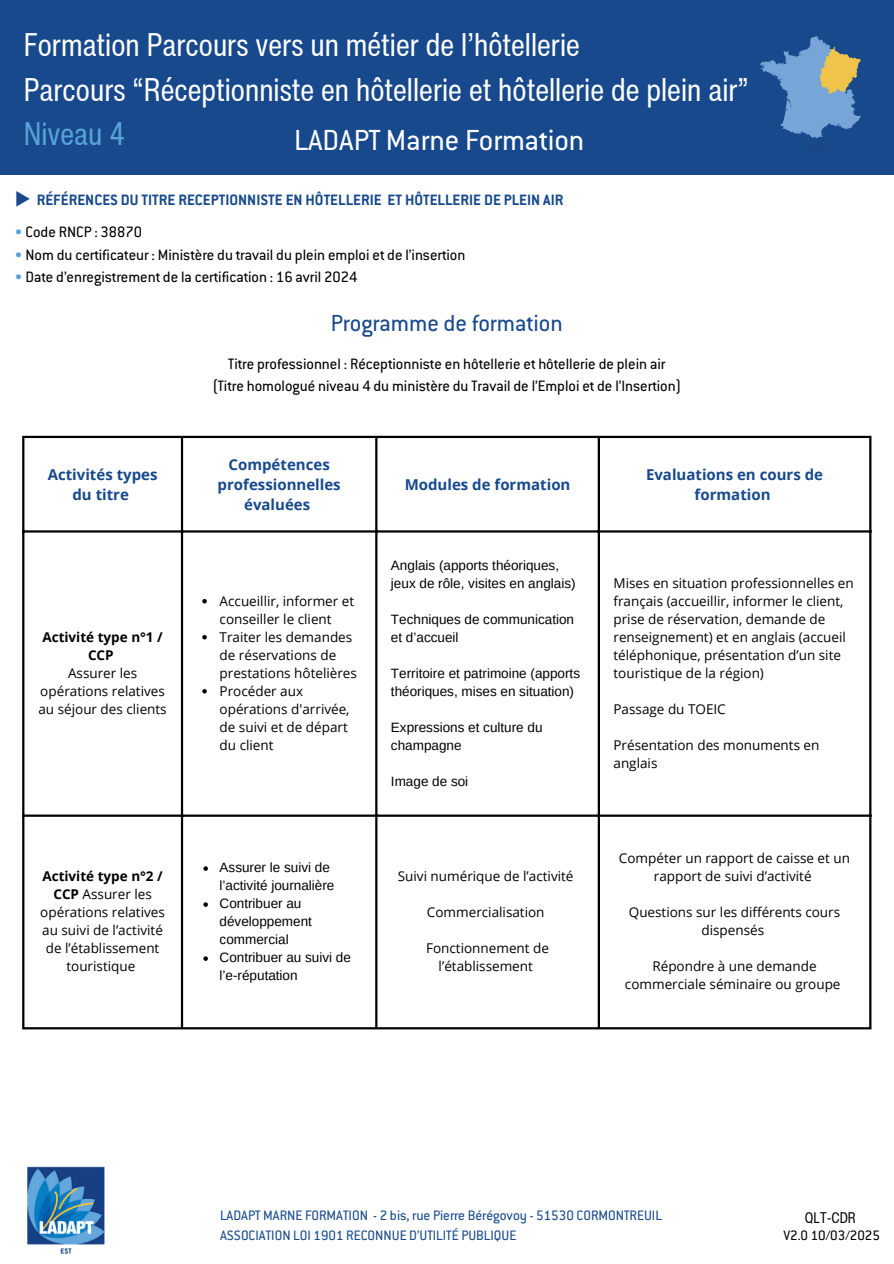
<style>
.page{position:relative;width:894px;height:1264px;background:#fff}
.page>*{position:absolute;margin:0;border:0;box-sizing:border-box;transform-origin:0 0}
.t1{font:condensed 31.95px/44.4px "Helvetica Now Text";color:#fff}
.t2{font:31.95px "Conduit ITC Std";color:#fff}
.t3{font:25.5px "Conduit ITC Std";color:#17498c}
.t4{font:16.5px "Conduit ITC Std";color:#000}
.t5{font:700 16.5px "Conduit ITC Std";color:#17498c}
.t6{font:15px "Conduit ITC Std";color:#17498c}
.t7{font:700 15px/20.2px "Open Sans";color:#17498c;text-align:center}
.t8{font:15px "Conduit ITC Std";color:#000}
.t9{font:condensed 15px "Helvetica Now Text";color:#000}
.t10{font:13.5px/18px "Open Sans";color:#000;text-align:center}
.t11{font:13.5px/18px "Arimo";color:#000}
.t12{font:700 13.5px/18px "Open Sans";color:#000;text-align:center}
.s1{color:#58a3da}
.s2{font-family:"Noto Sans CJ Ksc"}
.s3{font-weight:700}
</style>
<div class="page">
<img style="left:27px;top:1166px;width:78px;height:88px">
<div style="left:0;top:0;width:893px;height:175px;background:#17498c"></div>
<svg style="left:202px;top:599px;width:5px;height:4px"></svg>
<svg style="left:202px;top:635px;width:5px;height:4px"></svg>
<svg style="left:202px;top:689px;width:5px;height:4px"></svg>
<svg style="left:203px;top:866px;width:5px;height:4px"></svg>
<svg style="left:203px;top:902px;width:5px;height:4px"></svg>
<svg style="left:203px;top:956px;width:5px;height:4px"></svg>
<hr style="left:22px;top:438px;width:2px;height:589px;background:#000">
<hr style="left:181px;top:438px;width:2px;height:589px;background:#000">
<hr style="left:375px;top:438px;width:2px;height:589px;background:#000">
<hr style="left:597px;top:438px;width:2px;height:589px;background:#000">
<hr style="left:868px;top:438px;width:3px;height:589px;background:#000">
<hr style="left:22px;top:436px;width:849px;height:2px;background:#000">
<hr style="left:22px;top:530px;width:849px;height:2px;background:#000">
<hr style="left:22px;top:814px;width:849px;height:2px;background:#000">
<hr style="left:22px;top:1027px;width:849px;height:2px;background:#000">
<img style="left:760px;top:36px;width:101px;height:119px">
<p class="t1" style="left:24px;top:22px;width:726px">Formation Parcours vers un métier de l’hôtellerie<br>Parcours “Réceptionniste en hôtellerie et hôtellerie de plein air”<br><span class="s1">Niveau 4</span></p>
<h1 class="t2" style="left:249px;top:126px;width:291px">LADAPT Marne Formation</h1>
<h2 class="t2" style="left:294px;top:130px;width:291px">LADAPT Marne Formation</h2>
<p class="t5" style="left:14px;top:194px;width:550px"><span class="s2">▶</span> RÉFÉRENCES DU TITRE RECEPTIONNISTE EN HÔTELLERIE ET HÔTELLERIE DE PLEIN AIR</p>
<p class="t4" style="left:14px;top:227px;width:129px"><span class="s1">•</span> Code RNCP : 38870</p>
<p class="t4" style="left:14px;top:249px;width:452px"><span class="s1">•</span> Nom du certificateur : Ministère du travail du plein emploi et de l’insertion</p>
<p class="t4" style="left:14px;top:272px;width:344px"><span class="s1">•</span> Date d’enregistrement de la certification : 16 avril 2024</p>
<p class="t3" style="left:331px;top:315px;width:233px">Programme de formation</p>
<h1 class="t4" style="left:228px;top:358px;width:438px">Titre professionnel : Réceptionniste en hôtellerie et hôtellerie de plein air</h1>
<h1 class="t4" style="left:212px;top:381px;width:470px">(Titre homologué niveau 4 du ministère du Travail de l’Emploi et de l’Insertion)</h1>
<p class="t7" style="left:48px;top:464px;width:111px">Activités types du titre</p>
<p class="t7" style="left:217px;top:453px;width:125px">Compétences professionnelles évaluées</p>
<p class="t12" style="left:42px;top:627px;width:122px">Activité type n°1 /<br>CCP</p>
<p class="t10" style="left:38px;top:663px;width:130px">Assurer les opérations relatives au séjour des clients</p>
<p class="t10" style="left:219px;top:591px;width:136px;text-align:left">Accueillir, informer et conseiller le client</p>
<p class="t10" style="left:219px;top:627px;width:139px;text-align:left">Traiter les demandes de réservations de prestations hôtelières</p>
<p class="t10" style="left:219px;top:681px;width:131px;text-align:left">Procéder aux opérations d'arrivée, de suivi et de départ du client</p>
<p class="t10" style="left:40px;top:866px;width:126px"><span class="s3">Activité type n°2 /<br>CCP</span> Assurer les opérations relatives au suivi de l’activité de l’établissement touristique</p>
<p class="t11" style="left:219px;top:858px;width:116px">Assurer le suivi de l’activité journalière</p>
<p class="t11" style="left:219px;top:894px;width:94px">Contribuer au développement commercial</p>
<p class="t11" style="left:219px;top:948px;width:133px">Contribuer au suivi de l’e-réputation</p>
<p class="t7" style="left:404px;top:474px;width:167px">Modules de formation</p>
<p class="t7" style="left:645px;top:464px;width:178px">Evaluations en cours de formation</p>
<p class="t11" style="left:391px;top:556px;width:186px">Anglais (apports théoriques, jeux de rôle, visites en anglais)</p>
<p class="t11" style="left:391px;top:610px;width:185px">Techniques de communication et d’accueil</p>
<p class="t11" style="left:391px;top:664px;width:190px">Territoire et patrimoine (apports théoriques, mises en situation)</p>
<p class="t11" style="left:391px;top:718px;width:153px">Expressions et culture du champagne</p>
<p class="t11" style="left:391px;top:772px;width:79px">Image de soi</p>
<p class="t10" style="left:398px;top:866px;width:177px">Suivi numérique de l’activité</p>
<p class="t10" style="left:427px;top:902px;width:119px">Commercialisation</p>
<p class="t10" style="left:426px;top:938px;width:124px">Fonctionnement de l’établissement</p>
<p class="t10" style="left:613px;top:573px;width:242px;text-align:left">Mises en situation professionnelles en français (accueillir, informer le client, prise de réservation, demande de renseignement) et en anglais (accueil téléphonique, présentation d’un site touristique de la région)</p>
<p class="t10" style="left:613px;top:699px;width:114px">Passage du TOEIC</p>
<p class="t10" style="left:613px;top:735px;width:207px;text-align:left">Présentation des monuments en anglais</p>
<p class="t10" style="left:618px;top:848px;width:232px">Compéter un rapport de caisse et un rapport de suivi d’activité</p>
<p class="t10" style="left:628px;top:902px;width:213px">Questions sur les différents cours dispensés</p>
<p class="t10" style="left:624px;top:956px;width:217px">Répondre à une demande commerciale séminaire ou groupe</p>
<p class="t6" style="left:220px;top:1210px;width:443px">LADAPT MARNE FORMATION - 2 bis, rue Pierre Bérégovoy - 51530 CORMONTREUIL</p>
<p class="t6" style="left:220px;top:1230px;width:298px">ASSOCIATION LOI 1901 RECONNUE D’UTILITÉ PUBLIQUE</p>
<p class="t9" style="left:804px;top:1206px;width:53px">QLT-CDR</p>
<h3 class="t8" style="left:783px;top:1230px;width:98px">V2.0 10/03/2025</h3>
</div>
